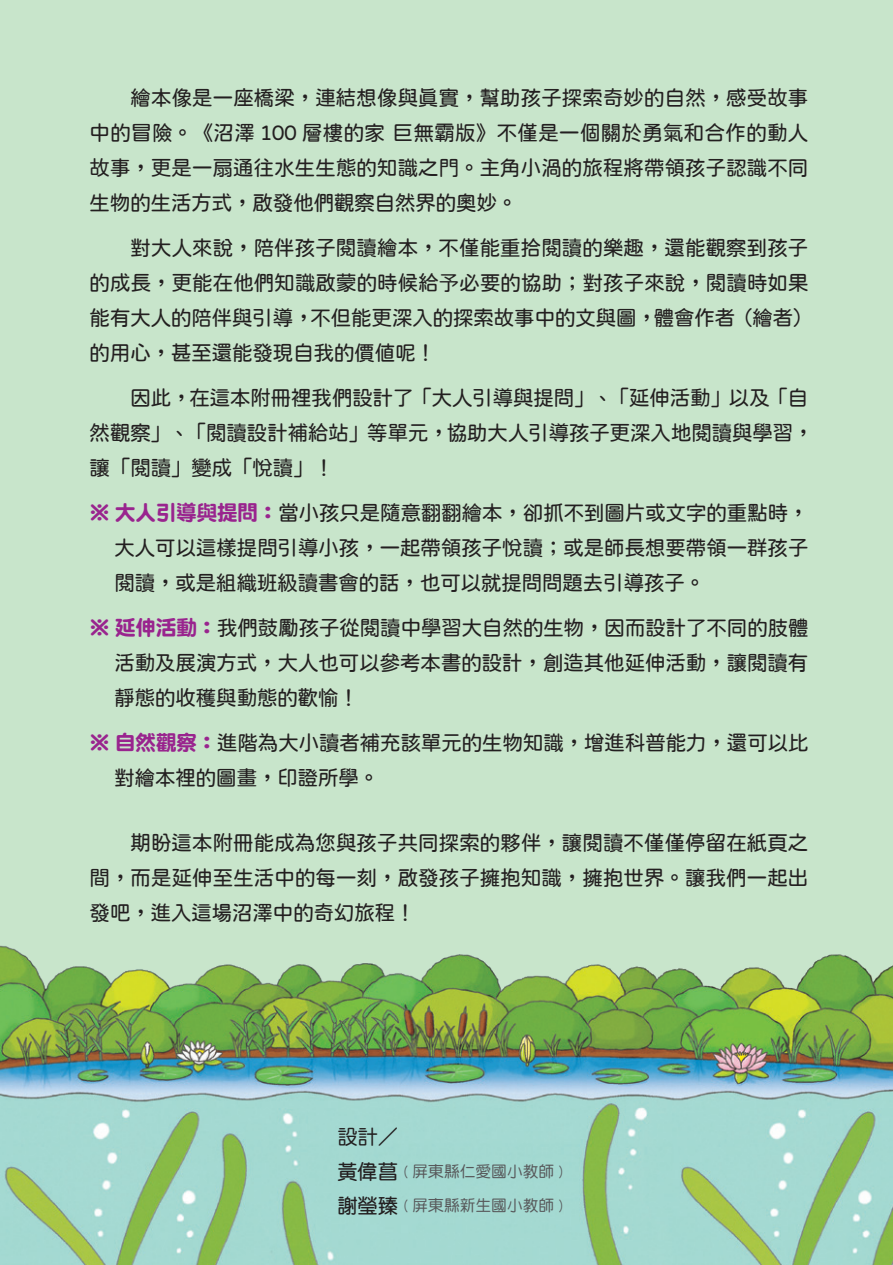
<style>
.page{position:relative;width:893px;height:1265px;background:#c8e5cb}
.page>*{position:absolute;margin:0;border:0;box-sizing:border-box;transform-origin:0 0}
.t1{font:21px/35px "jf openhuninn 1.0";letter-spacing:-.03em;color:#231f20;text-align:justify}
.t2{font:20.3px "DF Yuan Std W5";color:#231f20}
.t3{font:15.75px/34.1px "DF Yuan Std W5";color:#57585a}
.s1{font-family:"DF Yuan Std W9";color:#99248e}
.s2{font-family:"DF Yuan Std W7";font-size:20.3px;color:#231f20}
</style>
<div class="page">
<img style="left:0;top:945px;width:893px;height:320px">
<p class="t1" style="left:89px;top:80px;width:721px">　　繪本像是一座橋梁，連結想像與真實，幫助孩子探索奇妙的自然，感受故事中的冒險。《沼澤 100 層樓的家 巨無霸版》不僅是一個關於勇氣和合作的動人故事，更是一扇通往水生生態的知識之門。主角小渦的旅程將帶領孩子認識不同生物的生活方式，啟發他們觀察自然界的奧妙。</p>
<p class="t1" style="left:89px;top:230px;width:726px;text-align:left">　　對大人來說，陪伴孩子閱讀繪本，不僅能重拾閱讀的樂趣，還能觀察到孩子的成長，更能在他們知識啟蒙的時候給予必要的協助；對孩子來說，閱讀時如果能有大人的陪伴與引導，不但能更深入的探索故事中的文與圖，體會作者（繪者）的用心，甚至還能發現自我的價值呢！</p>
<p class="t1" style="left:89px;top:380px;width:726px;text-align:left">　　因此，在這本附冊裡我們設計了「大人引導與提問」、「延伸活動」以及「自然觀察」、「閱讀設計補給站」等單元，協助大人引導孩子更深入地閱讀與學習，讓「閱讀」變成「悅讀」！</p>
<p class="t1" style="left:114px;top:495px;width:696px;text-indent:-25px"><span class="s1">※ 大人引導與提問：</span>當小孩只是隨意翻翻繪本，卻抓不到圖片或文字的重點時，大人可以這樣提問引導小孩，一起帶領孩子悅讀；或是師長想要帶領一群孩子閱讀，或是組織班級讀書會的話，也可以就提問問題去引導孩子。</p>
<p class="t1" style="left:114px;top:610px;width:696px;text-indent:-25px"><span class="s1">※ 延伸活動：</span>我們鼓勵孩子從閱讀中學習大自然的生物，因而設計了不同的肢體活動及展演方式，大人也可以參考本書的設計，創造其他延伸活動，讓閱讀有靜態的收穫與動態的歡愉！</p>
<p class="t1" style="left:114px;top:725px;width:696px;text-indent:-25px"><span class="s1">※ 自然觀察：</span>進階為大小讀者補充該單元的生物知識，增進科普能力，還可以比對繪本裡的圖畫，印證所學。</p>
<p class="t1" style="left:89px;top:825px;width:721px">　　期盼這本附冊能成為您與孩子共同探索的夥伴，讓閱讀不僅僅停留在紙頁之間，而是延伸至生活中的每一刻，啟發孩子擁抱知識，擁抱世界。讓我們一起出發吧，進入這場沼澤中的奇幻旅程！</p>
<p class="t2" style="left:337px;top:1126px;width:62px">設計／</p>
<p class="t3" style="left:337px;top:1154px;width:228px"><span class="s2">黃偉菖</span> ( 屏東縣仁愛國小教師 )<span class="s2">謝瑩臻</span> ( 屏東縣新生國小教師 )</p>
</div>
